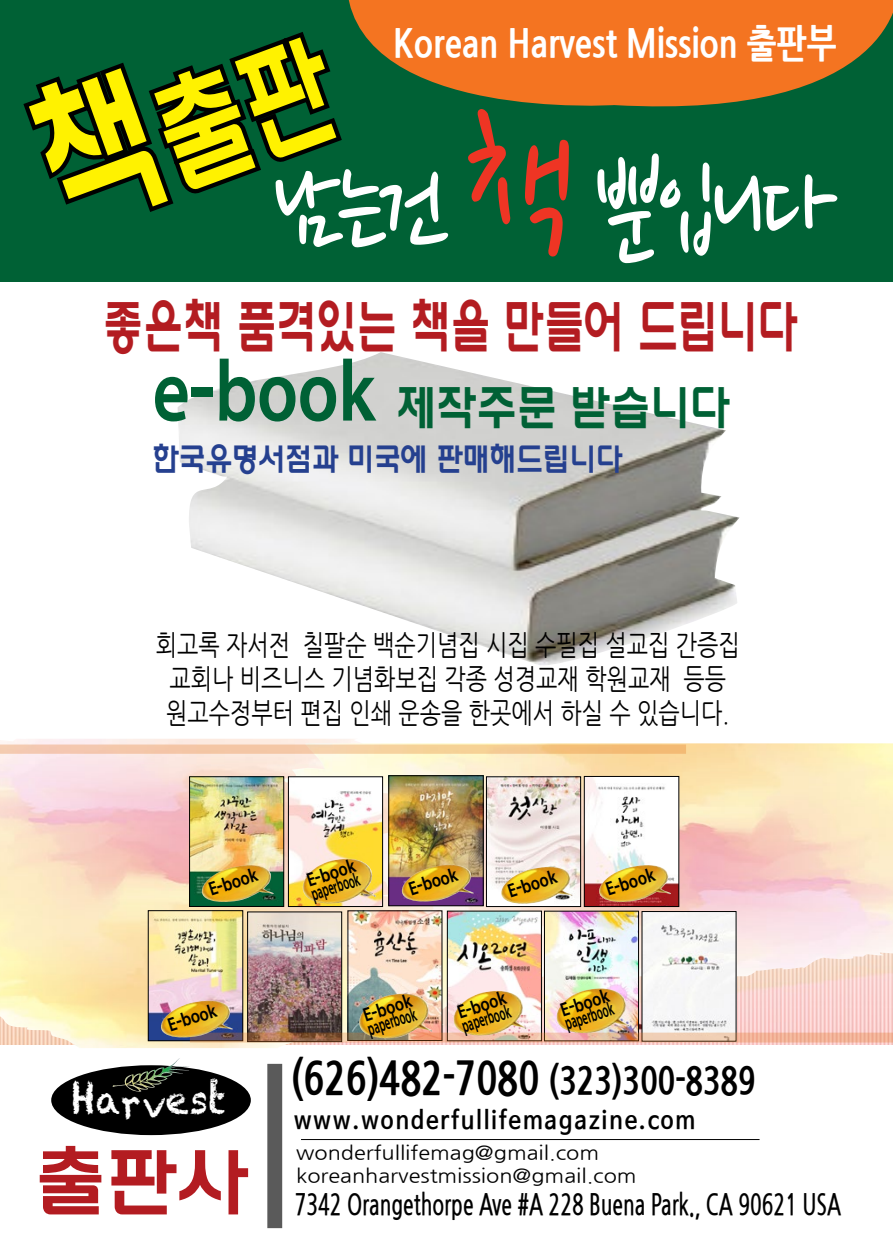
<style>
.page{position:relative;width:893px;height:1241px;background:#fff}
.page>*{position:absolute;margin:0;border:0;box-sizing:border-box;transform-origin:0 0}
.t1{font:126.88px "Nanum Pen";letter-spacing:-.05em;color:#fff;scale:.88 1}
.t2{font:74.02px "Korail 2007";color:#b31c21}
.t3{font:56.88px "Korail 2007";color:#b31c21;scale:.7 1}
.t4{font:47.43px "Korail 2007";color:#006135;scale:.85 1}
.t5{font:800 46.38px "Nanum Gothic";color:#000;scale:.75 1}
.t6{font:800 39.73px "Nanum Gothic";color:#fff;scale:.8 1}
.t7{font:39.2px "Chalkduster";letter-spacing:.01em;color:#fff;scale:.94 1}
.t8{font:31.5px "Korail 2007";color:#25408f;scale:.85 1}
.t9{font:700 29.75px "Nanum Gothic";color:#000;scale:.65 1}
.t10{font:28px/33.6px "Nanum Gothic";color:#000;text-align:center;scale:.81 1}
.t11{font:700 24.5px "Nanum Barun Gothic";letter-spacing:.1em;color:#000;scale:.9 1}
.t12{font:19.25px/22.8px "Nanum Gothic";color:#000;scale:1.13 1}
.t13{font:17.5px/14px "Korail 2007";color:#000;scale:.85 1}
.t14{font:17.5px "Korail 2007";color:#000;scale:.55 1}
.s1{font-size:181.47px;color:#ee3524}
.s2{font-size:77.88px}
.s3{font-size:43.23px}
.s4{font-size:38.68px}
</style>
<div class="page">
<img style="left:596px;top:976px;width:297px;height:68px">
<img style="left:0;top:739px;width:596px;height:308px">
<div style="left:0;top:0;width:893px;height:282px;background:#006135"></div>
<div style="left:51px;top:1065px;width:200px;height:69px;background:#000;border-radius:50%"></div>
<img style="left:113px;top:1058px;width:77px;height:33px">
<img style="left:284px;top:743px;width:609px;height:233px">
<img style="left:449px;top:912px;width:91px;height:120px">
<div style="left:447px;top:910px;width:95px;height:130px;border:1px solid #000"></div>
<img style="left:249px;top:913px;width:91px;height:119px">
<div style="left:247px;top:911px;width:95px;height:130px;border:1px solid #000"></div>
<img style="left:350px;top:912px;width:90px;height:120px">
<img style="left:546px;top:912px;width:91px;height:120px">
<div style="left:544px;top:910px;width:95px;height:130px;border:1px solid #000"></div>
<img style="left:644px;top:913px;width:90px;height:119px">
<img style="left:150px;top:912px;width:91px;height:126px">
<div style="left:148px;top:910px;width:95px;height:130px;border:1px solid #000"></div>
<img style="left:290px;top:778px;width:91px;height:126px">
<div style="left:288px;top:776px;width:95px;height:130px;border:1px solid #000"></div>
<img style="left:391px;top:777px;width:90px;height:126px">
<img style="left:586px;top:778px;width:91px;height:126px">
<div style="left:584px;top:776px;width:95px;height:130px;border:1px solid #000"></div>
<img style="left:488px;top:778px;width:91px;height:126px">
<div style="left:486px;top:776px;width:95px;height:130px;border:1px solid #000"></div>
<img style="left:191px;top:778px;width:91px;height:126px">
<div style="left:189px;top:776px;width:95px;height:130px;border:1px solid #000"></div>
<svg style="left:0;top:744px;width:686px;height:9px;background:#f4ca9d"></svg>
<img style="left:190px;top:1032px;width:703px;height:10px">
<div style="left:267px;top:1063px;width:15px;height:164px;background:#5a5a5a"></div>
<hr style="left:301px;top:1138px;width:459px;height:1px;background:#000">
<img style="left:178px;top:352px;width:562px;height:313px">
<img style="left:495px;top:866px;width:80px;height:40px">
<img style="left:448px;top:990px;width:79px;height:47px">
<img style="left:593px;top:865px;width:80px;height:39px">
<img style="left:396px;top:864px;width:79px;height:39px">
<img style="left:196px;top:865px;width:79px;height:39px">
<img style="left:298px;top:858px;width:79px;height:48px">
<img style="left:354px;top:993px;width:79px;height:47px">
<img style="left:155px;top:1000px;width:79px;height:39px">
<img style="left:551px;top:988px;width:79px;height:47px">
<svg style="left:348px;top:0;width:545px;height:107px;fill:#f47421"></svg>
<svg style="left:23px;top:22px;width:337px;height:190px"></svg>
<h3 class="t6" style="left:393px;top:22px;width:555px">Korean Harvest Mission 출판부</h3>
<h1 class="t1" style="left:271px;top:150px;width:645px">남는건 <span class="s1">책</span> 뿐입니다</h1>
<h3 class="t3" style="left:103px;top:292px;width:994px">좋은책 품격있는 책을 만들어 드립니다</h3>
<h3 class="t4" style="left:153px;top:378px;width:681px"><span class="s2">e-book</span> 제작주문 받습니다</h3>
<h3 class="t8" style="left:153px;top:440px;width:555px">한국유명서점과 미국에 판매해드립니다</h3>
<h3 class="t10" style="left:156px;top:629px;width:723px">회고록 자서전 칠팔순 백순기념집 시집 수필집 설교집 간증집 교회나 비즈니스 기념화보집 각종 성경교재 학원교재 등등 원고수정부터 편집 인쇄 운송을 한곳에서 하실 수 있습니다.</h3>
<p class="t13" style="left:305px;top:874px;width:60px;rotate:-18deg">E-book paperbook</p>
<p class="t13" style="left:207px;top:883px;width:60px;rotate:-18deg">E-book</p>
<p class="t13" style="left:407px;top:883px;width:60px;rotate:-18deg">E-book</p>
<p class="t13" style="left:605px;top:883px;width:60px;rotate:-18deg">E-book</p>
<p class="t13" style="left:507px;top:885px;width:60px;rotate:-18deg">E-book</p>
<p class="t13" style="left:362px;top:1009px;width:60px;rotate:-18deg">E-book</p>
<p class="t13" style="left:166px;top:1018px;width:60px;rotate:-18deg">E-book</p>
<p class="t14" style="left:365px;top:1019px;width:93px;rotate:-18deg">paperbook</p>
<p class="t13" style="left:456px;top:1006px;width:60px;rotate:-18deg">E-book paperbook</p>
<p class="t13" style="left:559px;top:1004px;width:60px;rotate:-18deg">E-book paperbook</p>
<h3 class="t7" style="left:71px;top:1076px;width:167px"><span class="s3">H</span>arves<span class="s3">t</span></h3>
<h2 class="t2" style="left:35px;top:1137px;width:217px">출판사</h2>
<h3 class="t5" style="left:291px;top:1052px;width:621px">(626)482-7080 <span class="s4">(323)300-8389</span></h3>
<h3 class="t11" style="left:294px;top:1106px;width:447px">www.wonderfullifemagazine.com</h3>
<p class="t12" style="left:296px;top:1141px;width:303px">wonderfullifemag@gmail.com koreanharvestmission@gmail.com</p>
<h3 class="t9" style="left:295px;top:1189px;width:842px">7342 Orangethorpe Ave #A 228 Buena Park., CA 90621 USA</h3>
</div>
